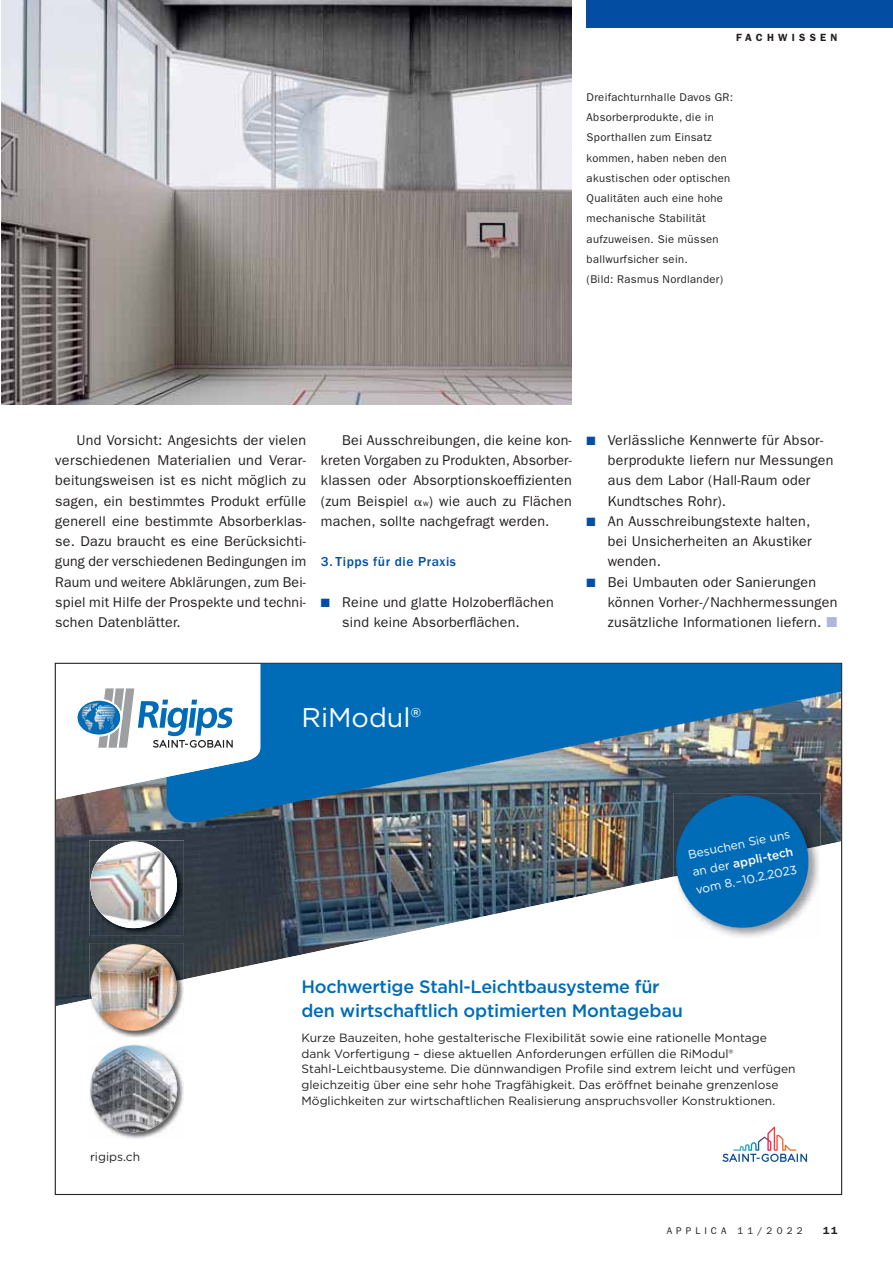
<style>
.page{position:relative;width:893px;height:1263px;background:#fff}
.page>*{position:absolute;margin:0;border:0;box-sizing:border-box;transform-origin:0 0}
.t1{font:27px "Gotham";color:#fff}
.t2{font:500 18px/23.7px "Gotham";letter-spacing:-.015em;color:#006cb7}
.t3{font:14.25px/20.2px "ITC Franklin Gothic Std";letter-spacing:.015em;color:#231f20}
.t4{font:500 13.5px "ITC Franklin Gothic Std";letter-spacing:.04em;color:#034ea2}
.t5{font:12px/15.6px "Gotham";color:#231f20}
.t6{font:12px/18px "Gotham";color:#fff;text-align:justify}
.t7{font:11.25px/20.2px "ITC Franklin Gothic Std";letter-spacing:.03em;color:#231f20}
.t8{font:600 10.5px "ITC Franklin Gothic Std";letter-spacing:.4em;color:#231f20}
.t9{font:9.75px "ITC Franklin Gothic Std";letter-spacing:.42em;color:#231f20}
.s1{font-size:8.55px}
.s2{color:#034ea2}
.s3{color:#afb6dc}
.s4{font-weight:500}
</style>
<div class="page">
<div style="left:587px;top:0;width:306px;height:28px;background:#034ea2"></div>
<img style="left:1px;top:0;width:571px;height:404px">
<img style="left:57px;top:934px;width:342px;height:72px">
<svg style="left:722px;top:1127px;width:85px;height:35px"></svg>
<img style="left:89px;top:999px;width:95px;height:39px">
<img style="left:89px;top:943px;width:95px;height:56px">
<img style="left:90px;top:944px;width:87px;height:87px;border-radius:50%">
<img style="left:112px;top:1067px;width:72px;height:72px">
<img style="left:90px;top:1045px;width:87px;height:87px">
<img style="left:90px;top:1045px;width:87px;height:87px;border-radius:50%">
<img style="left:54px;top:662px;width:787px;height:272px">
<p class="t8" style="left:736px;top:34px;width:103px">FACHWISSEN</p>
<p class="t7" style="left:587px;top:88px;width:148px">Dreifachturnhalle Davos GR:<br>Absorberprodukte, die in<br>Sporthallen zum Einsatz kommen, haben neben den akustischen oder optischen<br>Qualitäten auch eine hohe mechanische Stabilität aufzuweise n. Sie müssen ballwurfsicher sein.<br>(Bild: Rasmus Nordlander)</p>
<p class="t3" style="left:55px;top:431px;width:252px;text-align:justify;text-indent:21px">Und Vorsicht: Angesichts der vielen verschiedenen Materialien und Verar&shy;beitungsweisen ist es nicht möglich zu sagen, ein bestimmtes Produkt erfülle generell eine bestimmte Absorberklas&shy;se. Dazu braucht es eine Berücksichti&shy;gung der verschiedenen Bedingungen im Raum und weitere Abklärungen, zum Bei&shy;spiel mit Hilfe der Prospekte und techni&shy;schen Datenblätter.</p>
<p class="t3" style="left:321px;top:431px;width:252px;text-align:justify;text-indent:21px">Bei Ausschreibungen, die keine kon&shy;kreten Vorgaben zu Produkten, Absorber&shy;klassen oder Absorptionskoeffizienten (zum Beispiel <span class="s1">w</span>) wie auch zu Flächen machen, sollte nachgefragt werden.</p>
<p class="t4" style="left:321px;top:557px;width:137px">3. Tipps für die Praxis</p>
<p class="t3" style="left:342px;top:593px;width:213px;text-indent:-21px"><span class="s2">■</span> Reine und glatte Holzoberflächen sind keine Absorberflächen.</p>
<p class="t3" style="left:608px;top:431px;width:227px;text-indent:-21px"><span class="s2">■</span> Verlässliche Kennwerte für Absor&shy;berprodukte liefern nur Messungen aus dem Labor (Hall-Raum oder<br>Kundtsches Rohr).</p>
<p class="t3" style="left:608px;top:512px;width:205px;text-align:justify;text-indent:-21px"><span class="s2">■</span> An Ausschreibungstexte halten, bei Unsicherheiten an Akustiker wenden.</p>
<p class="t3" style="left:608px;top:573px;width:231px;text-indent:-21px"><span class="s2">■</span> Bei Umbauten oder Sanierungen können Vorher-/Nachhermessungen zusätzliche Informationen liefern. <span class="s3">■</span></p>
<h1 class="t1" style="left:301px;top:707px;width:121px">RiModul®</h1>
<p class="t6" style="left:687px;top:847px;width:105px;rotate:-12deg">Besuchen Sie uns an der <span class="s4">appli-tech </span>vom 8.–10.2.2023</p>
<p class="t5" style="left:90px;top:1150px;width:51px">rigips.ch</p>
<p class="t2" style="left:301px;top:976px;width:383px">Hochwertige Stahl-Leichtbausysteme für den wirtschaftlich optimierten Montagebau</p>
<p class="t5" style="left:301px;top:1031px;width:496px">Kurze Bauzeiten, hohe gestalterische Flexibilität sowie eine rationelle Montage dank Vorfertigung – diese aktuellen Anforderungen erfüllen die RiModul® Stahl-Leichtbausysteme. Die dünnwandigen Profile sind extrem leicht und verfügen gleichzeitig über eine sehr hohe Tragfähigkeit. Das eröffnet beinahe grenzenlose Möglichkeiten zur wirtschaftlichen Realisierung anspruchsvoller Konstruktionen.</p>
<p class="t9" style="left:667px;top:1227px;width:138px">APPLICA 11/2022</p>
<p class="t8" style="left:823px;top:1227px;width:16px">11</p>
</div>
